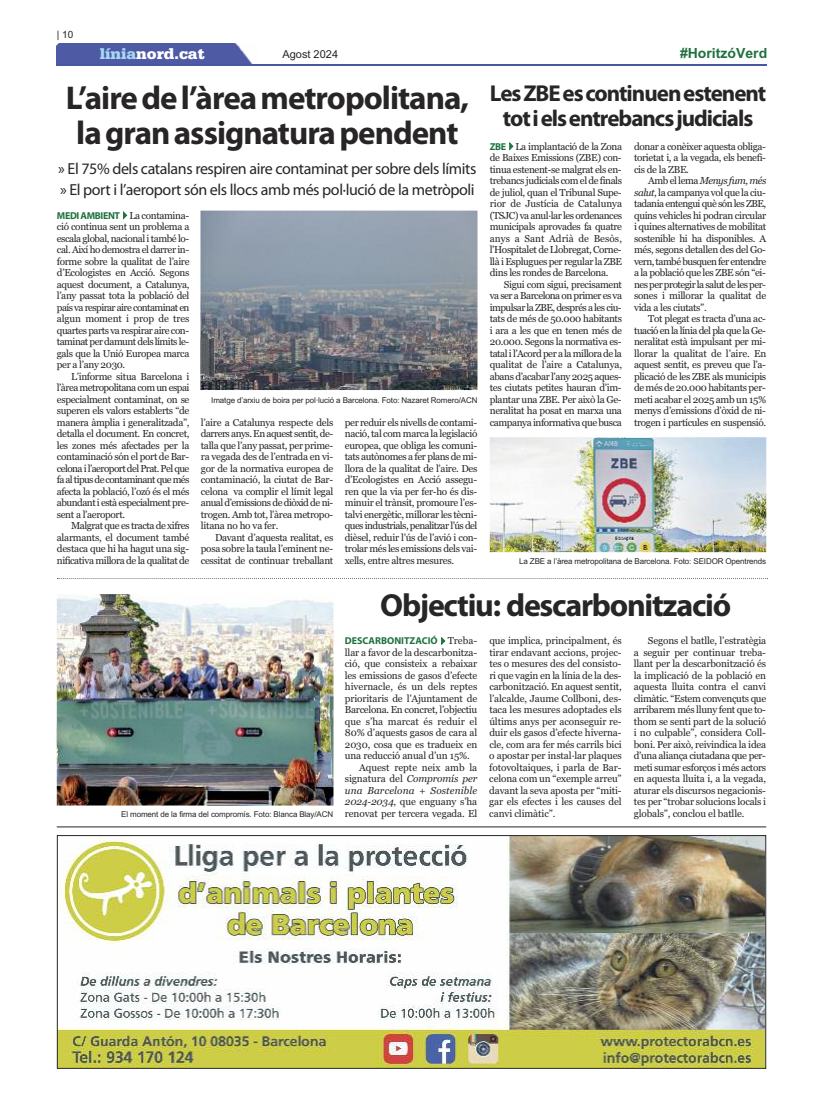
<style>
.page{position:relative;width:823px;height:1106px;background:#fff}
.page>*{position:absolute;margin:0;border:0;box-sizing:border-box;transform-origin:0 0}
.t1{font:700 33px/34.5px "Myriad Pro";letter-spacing:-.03em;color:#272526;text-align:center}
.t2{font:700 32px "Myriad Pro";letter-spacing:-.04em;color:#272526}
.t3{font:700 23px/25px "Myriad Pro";letter-spacing:-.045em;color:#272526;text-align:center}
.t4{font:16px/21px "Myriad Pro";letter-spacing:-.025em;color:#272526}
.t5{font:900 16px "Serifa";color:#fff}
.t6{font:700 14px "Arial";color:#20723f}
.t7{font:11px "Arial";color:#272526}
.t8{font:10px/11.5px "Georgia";letter-spacing:-.03em;color:#272526;text-align:justify}
.t9{font:10px "Georgia";letter-spacing:-.01em;color:#272526}
.t10{font:10px "Georgia";letter-spacing:-.005em;color:#272526}
.t11{font:700 10px "Myriad Pro";color:#20723f}
.t12{font:10px "Georgia";color:#272526}
.t13{font:italic 10px "Georgia";letter-spacing:.015em;color:#272526}
.t14{font:10px "Arial";color:#272526}
.t15{font:8px "Arial";letter-spacing:-.015em;color:#272526}
.s1{color:#a6d8f6}
.s2{font-family:"Myriad Pro";font-weight:700;color:#20723f}
.s3{color:#20723f}
.s4{font-style:italic}
.s5{font-family:"Georgia";font-weight:400;color:#272526}
</style>
<div class="page">
<div style="left:57px;top:44px;width:196px;height:20px;background:#4f5aa4"></div>
<hr style="left:57px;top:64px;width:708px;height:1px;background:#4558a4">
<hr style="left:57px;top:826px;width:708px;height:1px;background:#272526">
<img style="left:59px;top:837px;width:704px;height:229px">
<div style="left:57px;top:835px;width:708px;height:233px;border:1px solid #272526"></div>
<img style="left:200px;top:210px;width:277px;height:180px">
<svg style="left:57px;top:578px;width:710px;height:1px"></svg>
<img style="left:57px;top:594px;width:276px;height:211px">
<img style="left:489px;top:437px;width:276px;height:115px">
<p class="t14" style="left:57px;top:29px;width:18px">| 10</p>
<h3 class="t5" style="left:100px;top:44px;width:106px"><span class="s1">línia</span>nord.cat</h3>
<p class="t7" style="left:282px;top:48px;width:57px">Agost 2024</p>
<h3 class="t6" style="left:679px;top:45px;width:89px">#HoritzóVerd</h3>
<h3 class="t3" style="left:489px;top:83px;width:278px">LesZBEescontinuenestenent totielsentrebancsjudicials</h3>
<p class="t8" style="left:489px;top:140px;width:134px"><span class="s2">ZBE</span><span class="s3">✔</span>La implantació de la Zona de Baixes Emissions (ZBE) con&shy;tinua estenent-se malgrat els en&shy;trebancs judicials com el de finals de juliol, quan el Tribunal Supe&shy;rior de Justícia de Catalunya (TSJC) va anul·lar les ordenances municipals aprovades fa quatre anys a Sant Adrià de Besòs, l’Hospitalet de Llobregat, Corne&shy;llà i Esplugues per regular la ZBE dins les rondes de Barcelona.</p>
<p class="t8" style="left:489px;top:278px;width:134px;text-indent:14px">Sigui com sigui, precisament va ser a Barcelona on primer es va impulsar la ZBE, després a les ciu&shy;tats de més de 50.000 habitants i ara a les que en tenen més de 20.000. Segons la normativa es&shy;tatal i l’Acord per a la millora de la qualitat de l’aire a Catalunya, abans d’acabar l’any 2025 aques&shy;tes ciutats petites hauran d’im&shy;plantar una ZBE. Per això la Ge&shy;neralitat ha posat en marxa una campanya informativa que busca</p>
<h1 class="t1" style="left:66px;top:84px;width:404px">L’airedel’àreametropolitana, lagranassignaturapendent</h1>
<h3 class="t4" style="left:58px;top:159px;width:419px">» El 75% dels catalans respiren aire contaminat per sobre dels límits » El port i l’aeroport són els llocs amb més pol·lució de la metròpoli</h3>
<p class="t8" style="left:633px;top:140px;width:133px">donar a conèixer aquesta obliga&shy;torietat i, a la vegada, els benefi&shy;cis de la ZBE.</p>
<p class="t8" style="left:633px;top:175px;width:134px;text-indent:14px">Amb el lema <span class="s4">Menys fum, més salut</span>, la campanya vol que la ciu&shy;tadania entengui què són les ZBE, quins vehicles hi podran circular i quines alternatives de mobilitat sostenible hi ha disponibles. A més, segons detallen des del Go&shy;vern, també busquen fer entendre a la població que les ZBE són “ei&shy;nes per protegir la salut de les per&shy;sones i millorar la qualitat de vida a les ciutats”.</p>
<p class="t8" style="left:633px;top:313px;width:134px;text-indent:14px">Tot plegat es tracta d’una ac&shy;tuació en la línia del pla que la Ge&shy;neralitat està impulsant per mi&shy;llorar la qualitat de l’aire. En aquest sentit, es preveu que l’a&shy;plicació de les ZBE als municipis de més de 20.000 habitants per&shy;meti acabar el 2025 amb un 15% menys d’emissions d’òxid de ni&shy;trogen i partícules en suspensió.</p>
<p class="t8" style="left:57px;top:209px;width:134px"><span class="s2">MEDIAMBIENT</span><span class="s3">✔</span>La contamina&shy;ció continua sent un problema a escala global, nacional i també lo&shy;cal. Així ho demostra el darrer in&shy;forme sobre la qualitat de l’aire d’Ecologistes en Acció. Segons aquest document, a Catalunya, l’any passat tota la població del país va respirar aire contaminat en algun moment i prop de tres quartes parts va respirar aire con&shy;taminat per damunt dels límits le&shy;gals que la Unió Europea marca per a l’any 2030.</p>
<p class="t8" style="left:57px;top:370px;width:134px;text-indent:14px">L’informe situa Barcelona i l’àrea metropolitana com un espai especialment contaminat, on se superen els valors establerts “de manera àmplia i generalitzada”, detalla el document. En concret, les zones més afectades per la contaminació són el port de Bar&shy;celona i l’aeroport del Prat. Pel que fa al tipus de contaminant que més afecta la població, l’ozó és el més abundant i està especialment pre&shy;sent a l’aeroport.</p>
<p class="t8" style="left:57px;top:520px;width:134px;text-indent:14px">Malgrat que es tracta de xifres alarmants, el document també destaca que hi ha hagut una sig&shy;nificativa millora de la qualitat de</p>
<p class="t15" style="left:211px;top:395px;width:267px">Imatge d’arxiu de boira per pol·lució a Barcelona. Foto: Nazaret Romero/ACN</p>
<p class="t8" style="left:201px;top:416px;width:134px">l’aire a Catalunya respecte dels darrers anys. En aquest sentit, de&shy;talla que l’any passat, per prime&shy;ra vegada des de l’entrada en vi&shy;gor de la normativa europea de contaminació, la ciutat de Bar&shy;celona va complir el límit legal anual d’emissions de diòxid de ni&shy;trogen. Amb tot, l’àrea metropo&shy;litana no ho va fer.</p>
<p class="t8" style="left:201px;top:531px;width:134px;text-indent:14px">Davant d’aquesta realitat, es posa sobre la taula l’eminent ne&shy;cessitat de continuar treballant</p>
<p class="t8" style="left:344px;top:416px;width:134px">per reduir els nivells de contami&shy;nació, tal com marca la legislació europea, que obliga les comuni&shy;tats autònomes a fer plans de mi&shy;llora de la qualitat de l’aire. Des d’Ecologistes en Acció assegu&shy;ren que la via per fer-ho és dis&shy;minuir el trànsit, promoure l’es&shy;talvi energètic, millorar les tècni&shy;ques industrials, penalitzar l’ús del dièsel, reduir l’ús de l’avió i con&shy;trolar més les emissions dels vai&shy;xells, entre altres mesures.</p>
<p class="t15" style="left:519px;top:556px;width:248px">La ZBE a l’àrea metropolitana de Barcelona. Foto: SEIDOR Opentrends</p>
<h2 class="t2" style="left:380px;top:593px;width:352px">Objectiu: descarbonització</h2>
<p class="t15" style="left:121px;top:809px;width:213px">El moment de la firma del compromís. Foto: Blanca Blay/ACN</p>
<p class="t11" style="left:345px;top:637px;width:134px">DESCARBONITZACIÓ✔<span class="s5">Treba-</span></p>
<p class="t8" style="left:345px;top:646px;width:134px">llar a favor de la descarbonitza-</p>
<p class="t8" style="left:345px;top:658px;width:134px">ció, que consisteix a rebaixar</p>
<p class="t8" style="left:345px;top:669px;width:134px">les emissions de gasos d’efecte</p>
<p class="t10" style="left:345px;top:681px;width:134px">hivernacle, és un dels reptes</p>
<p class="t8" style="left:345px;top:692px;width:134px">prioritaris de l’Ajuntament de</p>
<p class="t8" style="left:344px;top:704px;width:134px">Barcelona. En concret, l’objectiu</p>
<p class="t12" style="left:344px;top:715px;width:134px">que s’ha marcat és reduir el</p>
<p class="t8" style="left:344px;top:727px;width:134px">80% d’aquests gasos de cara al</p>
<p class="t8" style="left:344px;top:738px;width:134px">2030, cosa que es tradueix en</p>
<p class="t8" style="left:344px;top:750px;width:126px">una reducció anual d’un 15%.</p>
<p class="t10" style="left:359px;top:761px;width:120px">Aquest repte neix amb la</p>
<p class="t9" style="left:344px;top:773px;width:134px">signatura del <span class="s4">Compromís per</span></p>
<p class="t13" style="left:344px;top:784px;width:134px">una Barcelona + Sostenible</p>
<p class="t9" style="left:344px;top:796px;width:134px"><span class="s4">2024-2034</span>, que enguany s’ha</p>
<p class="t9" style="left:344px;top:807px;width:134px">renovat per tercera vegada. El</p>
<p class="t8" style="left:489px;top:635px;width:134px">que implica, principalment, és tirar endavant accions, projec&shy;tes o mesures des del consisto&shy;ri que vagin en la línia de la des&shy;carbonització. En aquest sentit, l’alcalde, Jaume Collboni, des&shy;taca les mesures adoptades els últims anys per aconseguir re&shy;duir els gasos d’efecte hiverna&shy;cle, com ara fer més carrils bici o apostar per instal·lar plaques fotovoltaiques, i parla de Bar&shy;celona com un “exemple arreu” davant la seva aposta per “miti&shy;gar els efectes i les causes del canvi climàtic”.</p>
<p class="t8" style="left:633px;top:635px;width:134px;text-indent:14px">Segons el batlle, l’estratègia a seguir per continuar treba&shy;llant per la descarbonització és la implicació de la població en aquesta lluita contra el canvi climàtic. “Estem convençuts que arribarem més lluny fent que to&shy;thom se senti part de la solució i no culpable”, considera Coll&shy;boni. Per això, reivindica la idea d’una aliança ciutadana que per&shy;meti sumar esforços i més actors en aquesta lluita i, a la vegada, aturar els discursos negacionis&shy;tes per “trobar solucions locals i globals”, conclou el batlle.</p>
</div>
